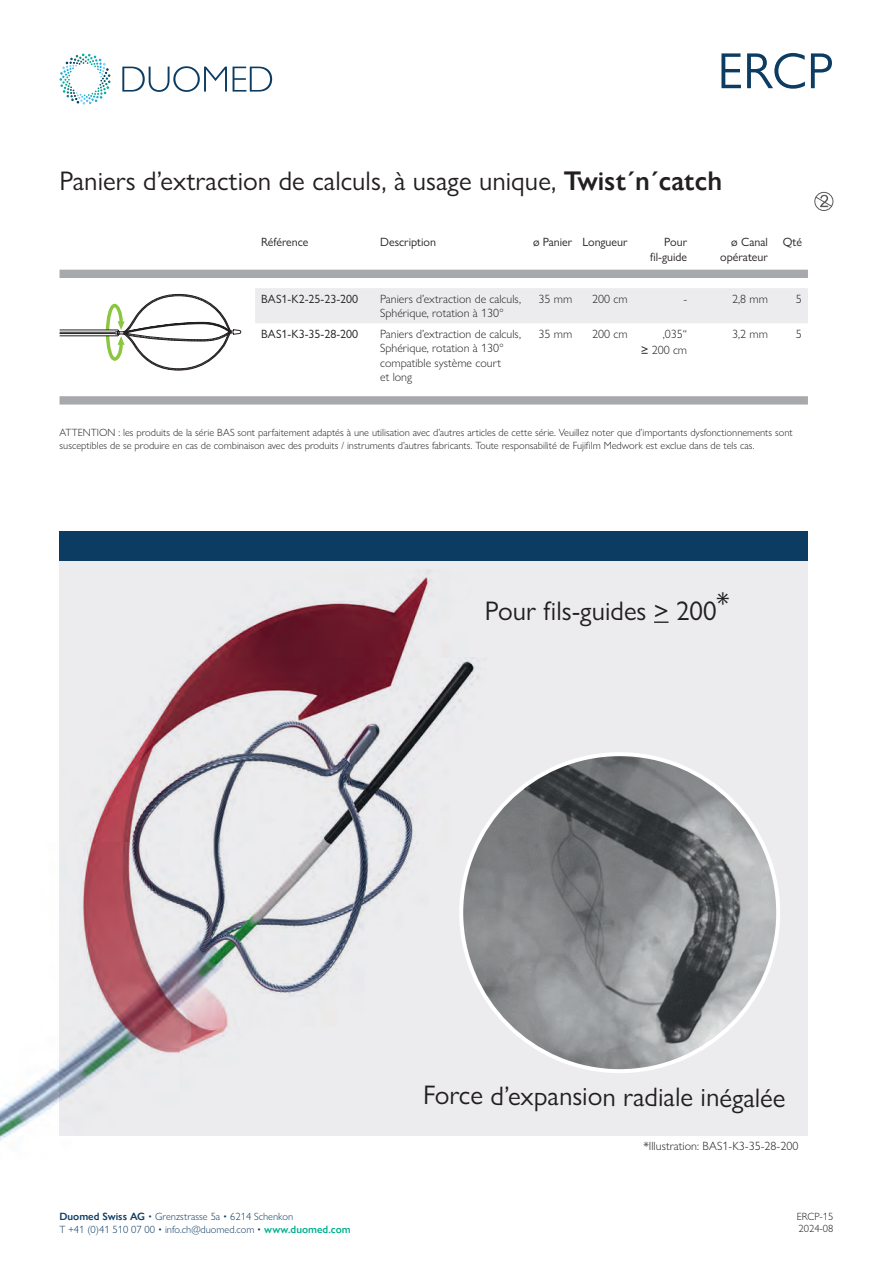
<style>
.page{position:relative;width:893px;height:1263px;background:#fff}
.page>*{position:absolute;margin:0;border:0;box-sizing:border-box;transform-origin:0 0}
.t1{font:51px "Gill Sans Nova";color:#0d3c63}
.Titel2{font:27px "Gill Sans Nova";color:#231f20}
.t2{font:300 12px/14.4px "Gill Sans Nova";color:#231f20}
.t3{font:12px/14.4px "Gill Sans Nova";color:#231f20;text-align:right}
.t4{font:300 10.5px/12.6px "Gill Sans Nova";color:#231f20}
.t5{font:300 10.5px/13.2px "Gill Sans Nova";color:#0d3c63}
.s1{font-weight:600}
.s2{font-weight:400;font-size:13.5px}
.s3{font-weight:600;color:#01af8f}
</style>
<div class="page">
<svg style="left:60px;top:54px;width:51px;height:51px"></svg>
<svg style="left:122px;top:66px;width:150px;height:26px"></svg>
<svg style="left:814px;top:192px;width:19px;height:19px"></svg>
<svg style="left:60px;top:270px;width:748px;height:135px"></svg>
<div style="left:255px;top:288px;width:553px;height:35px;background:#ececee"></div>
<svg style="left:59px;top:294px;width:182px;height:77px"></svg>
<div style="left:60px;top:561px;width:748px;height:574px;background:#ececee"></div>
<img style="left:0;top:570px;width:486px;height:571px">
<img style="left:461px;top:754px;width:317px;height:316px">
<svg style="left:654px;top:621px;width:14px;height:2px"></svg>
<div style="left:60px;top:531px;width:748px;height:30px;background:#0d3c63"></div>
<h1 class="t1" style="left:718px;top:40px;width:117px">ERCP</h1>
<p class="Titel2" style="left:60px;top:164px;width:664px">Paniers d’extraction de calculs, à usage unique, <span class="s1">Twist´n´catch</span></p>
<p class="t3" style="left:261px;top:235px;width:49px">Référence</p>
<p class="t3" style="left:380px;top:235px;width:57px">Description</p>
<p class="t3" style="left:533px;top:235px;width:41px">ø Panier</p>
<p class="t3" style="left:582px;top:235px;width:47px">Longueur</p>
<p class="t3" style="left:664px;top:235px;width:24px">Pour</p>
<p class="t3" style="left:650px;top:249px;width:38px">fil-guide</p>
<p class="t3" style="left:720px;top:235px;width:49px">ø Canal opérateur</p>
<p class="t3" style="left:783px;top:235px;width:21px">Qté</p>
<p class="t3" style="left:261px;top:291px;width:99px">BAS1-K2-25-23-200</p>
<p class="t2" style="left:380px;top:291px;width:142px">Paniers d’extraction de calculs,<br>Sphérique, rotation à 130°</p>
<p class="t2" style="left:539px;top:291px;width:35px">35 mm</p>
<p class="t2" style="left:592px;top:291px;width:37px">200 cm</p>
<p class="t2" style="left:683px;top:291px;width:5px">-</p>
<p class="t2" style="left:732px;top:291px;width:37px">2,8 mm</p>
<p class="t2" style="left:796px;top:291px;width:7px">5</p>
<p class="t3" style="left:261px;top:327px;width:99px">BAS1-K3-35-28-200</p>
<p class="t2" style="left:380px;top:327px;width:142px">Paniers d’extraction de calculs,<br>Sphérique, rotation à 130°</p>
<p class="t2" style="left:380px;top:355px;width:122px">compatible système court</p>
<p class="t2" style="left:380px;top:370px;width:33px">et long</p>
<p class="t2" style="left:732px;top:327px;width:37px">3,2 mm</p>
<p class="t2" style="left:796px;top:327px;width:7px">5</p>
<p class="t2" style="left:539px;top:327px;width:35px">35 mm</p>
<p class="t2" style="left:592px;top:327px;width:37px">200 cm</p>
<p class="t2" style="left:663px;top:327px;width:26px">,035“</p>
<p class="t2" style="left:641px;top:343px;width:48px"><span class="s2">≥</span> 200 cm</p>
<p class="t4" style="left:60px;top:426px;width:735px">ATTENTION : les produits de la série BAS sont parfaitement adaptés à une utilisation avec d’autres articles de cette série. Veuillez noter que d’importants dysfonctionnements sont susceptibles de se produire en cas de combinaison avec des produits / instruments d’autres fabricants. Toute responsabilité de Fujifilm Medwork est exclue dans de tels cas.</p>
<p class="Titel2" style="left:485px;top:594px;width:246px">Pour fils-guides &gt; 200*</p>
<p class="t5" style="left:60px;top:1209px;width:293px"><span class="s1">Duomed Swiss AG</span> • Grenzstrasse 5a • 6214 Schenkon<br>T +41 (0)41 510 07 00 • info.ch@duomed.com • <span class="s3">www.duomed.com</span></p>
<p class="Titel2" style="left:424px;top:1077px;width:364px;rotate:1deg">Force d’expansion radiale inégalée</p>
<p class="t2" style="left:643px;top:1139px;width:156px">*Illustration: BAS1-K3-35-28-200</p>
<p class="t4" style="left:797px;top:1209px;width:38px">ERCP-15<br>2024-08</p>
</div>
